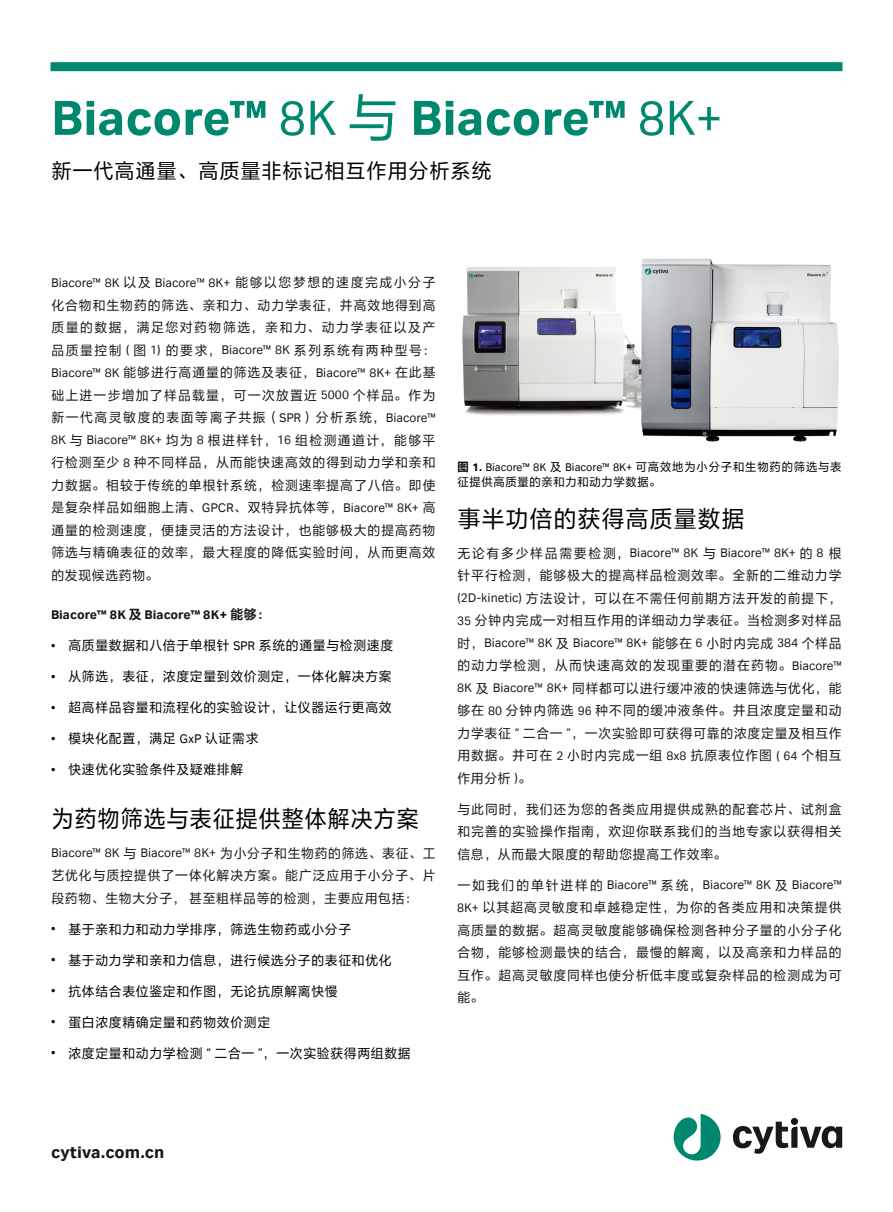
<style>
.page{position:relative;width:893px;height:1212px;background:#fff}
.page>*{position:absolute;margin:0;border:0;box-sizing:border-box;transform-origin:0 0}
.最大标题{font:700 52.5px "Cytiva Aktiv";color:#00886f}
.一级标题{font:24px "FZLTH Pro GB1 4";letter-spacing:-.01em;color:#000}
.最大标题-2{font:21px "FZLTH Pro GB1 4";color:#000}
.t1{font:700 18px "Cytiva Aktiv";color:#18181b}
.正文{font:13.5px/22.5px "FZLTH Pro GB1 4";letter-spacing:.02em;color:#18181b;text-align:justify}
.t2{font:13.5px "FZLTH Pro GB1 4";color:#000}
.正文-2{font:700 13.5px "Cytiva Aktiv";color:#18181b}
.图注{font:12px/15.3px "FZLTH Pro GB1 4";color:#000}
.s1{font-weight:400}
.s2{font-family:"FZLTH Pro GB1 4";font-weight:400}
.s3{font-family:"Cytiva Aktiv"}
.s4{font-family:"FZLTCH Pro GB1 4";font-weight:400}
.s5{font-family:"FZLTCH Pro GB1 4"}
.s6{font-family:"Cytiva Aktiv";font-weight:700}
</style>
<div class="page">
<svg style="left:733px;top:1121px;width:109px;height:33px"></svg>
<div style="left:791px;top:1118px;width:7px;height:7px;background:#18181b;border-radius:50%"></div>
<svg style="left:674px;top:1114px;width:47px;height:46px"></svg>
<img style="left:462px;top:258px;width:377px;height:184px">
<div style="left:50px;top:62px;width:792px;height:9px;background:#00886f"></div>
<p class="最大标题" style="left:51px;top:88px;width:673px">Biacore™ <span class="s1">8K</span> <span class="s2">与</span> Biacore™ <span class="s1">8K+</span></p>
<p class="最大标题-2" style="left:51px;top:159px;width:442px">新一代高通量、高质量非标记相互作用分析系统</p>
<p class="正文" style="left:51px;top:271px;width:386px"><span class="s3">Biacore™ 8K</span> 以及 <span class="s3">Biacore™ 8K+</span> 能够以您梦想的速度完成小分子化合物和生物药的筛选、亲和力、动力学表征，并高效地得到高质量的数据，满足您对药物筛选，亲和力、动力学表征以及产品质量控制 <span class="s3">(</span> 图 <span class="s3">1)</span> 的要求，<span class="s3">Biacore™ 8K</span> 系列系统有两种型号：<span class="s3">Biacore™ 8K</span> 能够进行高通量的筛选及表征，<span class="s3">Biacore™ 8K+</span> 在此基础上进一步增加了样品载量，可一次放置近 <span class="s3">5000</span> 个样品。作为新一代高灵敏度的表面等离子共振（<span class="s3">SPR</span>）分析系统，<span class="s3">Biacore™ 8K</span> 与 <span class="s3">Biacore™ 8K+</span> 均为 <span class="s3">8</span> 根进样针，<span class="s3">16</span> 组检测通道计，能够平行检测至少 <span class="s3">8</span> 种不同样品，从而能快速高效的得到动力学和亲和力数据。相较于传统的单根针系统，检测速率提高了八倍。即使是复杂样品如细胞上清、<span class="s3">GPCR</span>、双特异抗体等，<span class="s3">Biacore™ 8K+</span> 高通量的检测速度，便捷灵活的方法设计，也能够极大的提高药物筛选与精确表征的效率，最大程度的降低实验时间，从而更高效的发现候选药物。</p>
<p class="正文-2" style="left:51px;top:607px;width:221px">Biacore™ 8K <span class="s4">及</span> Biacore™ 8K+ <span class="s4">能够：</span></p>
<p class="t2" style="left:51px;top:638px;width:344px"><span class="s3">•</span> 高质量数据和八倍于单根针 <span class="s3">SPR</span> 系统的通量与检测速度</p>
<p class="t2" style="left:51px;top:669px;width:343px"><span class="s3">•</span> 从筛选，表征，浓度定量到效价测定，一体化解决方案</p>
<p class="t2" style="left:51px;top:700px;width:343px"><span class="s3">•</span> 超高样品容量和流程化的实验设计，让仪器运行更高效</p>
<p class="t2" style="left:51px;top:731px;width:209px"><span class="s3">•</span> 模块化配置，满足 <span class="s3">GxP</span> 认证需求</p>
<p class="t2" style="left:51px;top:762px;width:194px"><span class="s3">•</span> 快速优化实验条件及疑难排解</p>
<p class="一级标题" style="left:51px;top:805px;width:370px">为药物筛选与表征提供整体解决方案</p>
<p class="正文" style="left:51px;top:841px;width:386px"><span class="s3">Biacore™ 8K</span> 与 <span class="s3">Biacore™ 8K+</span> 为小分子和生物药的筛选、表征、工艺优化与质控提供了一体化解决方案。能广泛应用于小分子、片段药物、生物大分子，甚至粗样品等的检测，主要应用包括：</p>
<p class="t2" style="left:51px;top:921px;width:302px"><span class="s3">•</span> 基于亲和力和动力学排序，筛选生物药或小分子</p>
<p class="t2" style="left:51px;top:952px;width:343px"><span class="s3">•</span> 基于动力学和亲和力信息，进行候选分子的表征和优化</p>
<p class="t2" style="left:51px;top:983px;width:289px"><span class="s3">•</span> 抗体结合表位鉴定和作图，无论抗原解离快慢</p>
<p class="t2" style="left:51px;top:1014px;width:221px"><span class="s3">•</span> 蛋白浓度精确定量和药物效价测定</p>
<p class="t2" style="left:51px;top:1045px;width:362px"><span class="s3">•</span> 浓度定量和动力学检测 <span class="s3">“</span> 二合一 <span class="s3">”</span>，一次实验获得两组数据</p>
<p class="图注" style="left:457px;top:459px;width:386px"><span class="s5">图</span> <span class="s6">1.</span> <span class="s3">Biacore™ 8K</span> 及 <span class="s3">Biacore™ 8K+</span> 可高效地为小分子和生物药的筛选与表征提供高质量的亲和力和动力学数据。</p>
<p class="一级标题" style="left:457px;top:505px;width:289px">事半功倍的获得高质量数据</p>
<p class="正文" style="left:457px;top:541px;width:386px">无论有多少样品需要检测，<span class="s3">Biacore™ 8K</span> 与 <span class="s3">Biacore™ 8K+</span> 的 <span class="s3">8</span> 根针平行检测，能够极大的提高样品检测效率。全新的二维动力学<span class="s3">(2D-kinetic)</span> 方法设计，可以在不需任何前期方法开发的前提下，<span class="s3">35</span> 分钟内完成一对相互作用的详细动力学表征。当检测多对样品时，<span class="s3">Biacore™ 8K</span> 及 <span class="s3">Biacore™ 8K+</span> 能够在 <span class="s3">6</span> 小时内完成 <span class="s3">384</span> 个样品的动力学检测，从而快速高效的发现重要的潜在药物。<span class="s3">Biacore™ 8K</span> 及 <span class="s3">Biacore™ 8K+</span> 同样都可以进行缓冲液的快速筛选与优化，能够在 <span class="s3">80</span> 分钟内筛选 <span class="s3">96</span> 种不同的缓冲液条件。并且浓度定量和动力学表征 <span class="s3">“</span> 二合一 <span class="s3">”</span>，一次实验即可获得可靠的浓度定量及相互作用数据。并可在 <span class="s3">2</span> 小时内完成一组 <span class="s3">8x8</span> 抗原表位作图 <span class="s3">( 64</span> 个相互作用分析 <span class="s3">)</span>。</p>
<p class="正文" style="left:457px;top:798px;width:386px">与此同时，我们还为您的各类应用提供成熟的配套芯片、试剂盒和完善的实验操作指南，欢迎你联系我们的当地专家以获得相关信息，从而最大限度的帮助您提高工作效率。</p>
<p class="正文" style="left:457px;top:873px;width:386px">一如我们的单针进样的 <span class="s3">Biacore™</span> 系统，<span class="s3">Biacore™ 8K</span> 及 <span class="s3">Biacore™ 8K+</span> 以其超高灵敏度和卓越稳定性，为你的各类应用和决策提供高质量的数据。超高灵敏度能够确保检测各种分子量的小分子化合物，能够检测最快的结合，最慢的解离，以及高亲和力样品的互作。超高灵敏度同样也使分析低丰度或复杂样品的检测成为可能。</p>
<h3 class="t1" style="left:51px;top:1141px;width:115px">cytiva.com.cn</h3>
</div>
